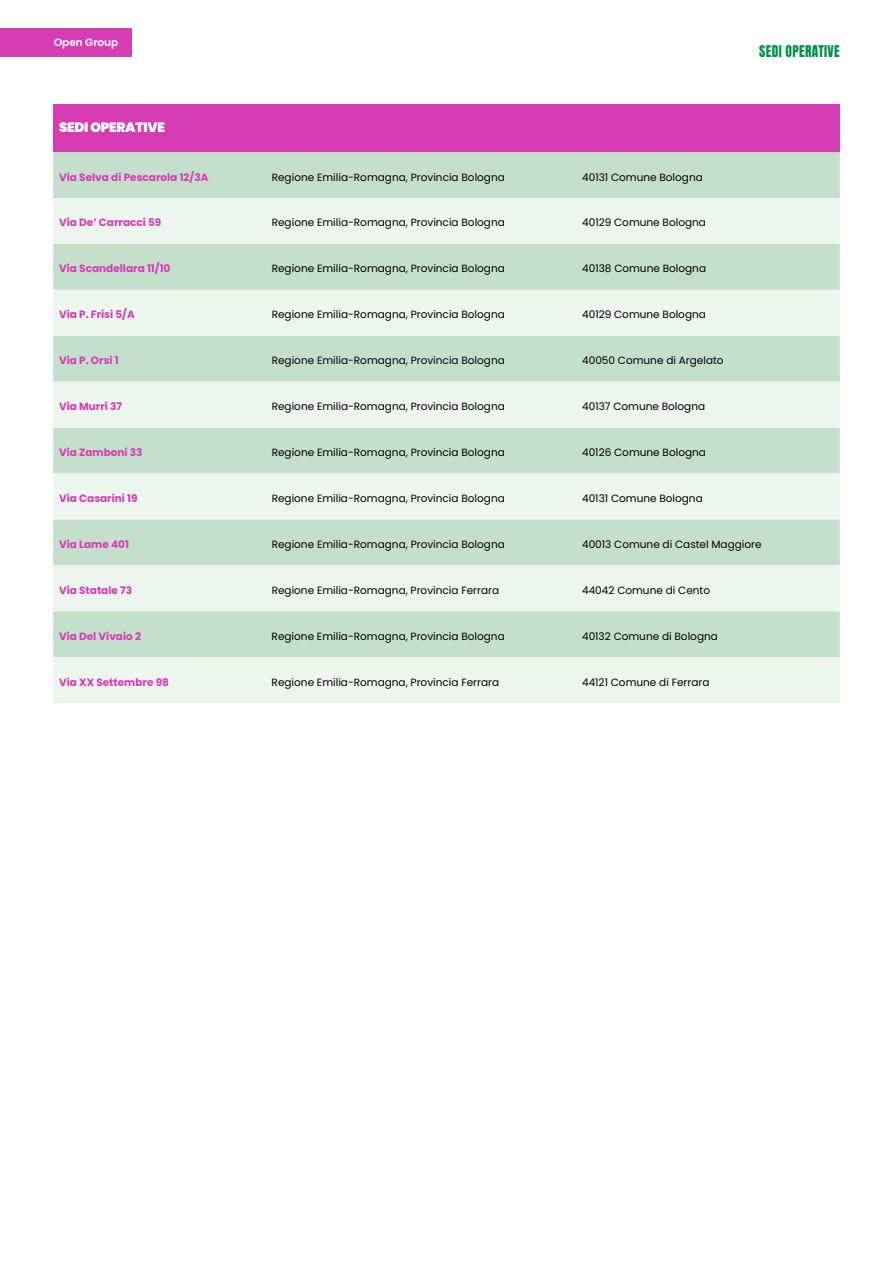
<style>
.page{position:relative;width:893px;height:1263px;background:#fff}
.page>*{position:absolute;margin:0;border:0;box-sizing:border-box;transform-origin:0 0}
.t1{font:900 13.5px "Poppins";letter-spacing:-.02em;color:#fff}
.t2{font:13.5px "Anton";letter-spacing:.025em;color:#009247}
.t3{font:10.5px "Poppins";color:#000}
.t4{font:700 10.5px "Poppins";color:#d63cb3}
.t5{font:600 10.5px "Poppins";color:#fff}
</style>
<div class="page">
<div style="left:53px;top:104px;width:787px;height:48px;background:#d63cb3"></div>
<div style="left:53px;top:152px;width:787px;height:46px;background:#c5dfcd"></div>
<svg style="left:53px;top:198px;width:787px;height:505px;background:#dbebdf"></svg>
<div style="left:0;top:28px;width:132px;height:29px;background:#d63cb3"></div>
<p class="t5" style="left:54px;top:36px;width:66px">Open Group</p>
<p class="t2" style="left:759px;top:45px;width:82px">SEDI OPERATIVE</p>
<p class="t1" style="left:59px;top:120px;width:107px">SEDI OPERATIVE</p>
<p class="t4" style="left:59px;top:171px;width:151px">Via Selva di Pescarola 12/3A</p>
<p class="t3" style="left:272px;top:171px;width:235px">Regione Emilia-Romagna, Provincia Bologna</p>
<p class="t3" style="left:582px;top:171px;width:122px">40131 Comune Bologna</p>
<p class="t4" style="left:59px;top:217px;width:104px">Via De’ Carracci 59</p>
<p class="t3" style="left:272px;top:217px;width:235px">Regione Emilia-Romagna, Provincia Bologna</p>
<p class="t3" style="left:582px;top:217px;width:125px">40129 Comune Bologna</p>
<p class="t4" style="left:59px;top:263px;width:113px">Via Scandellara 11/10</p>
<p class="t3" style="left:272px;top:263px;width:235px">Regione Emilia-Romagna, Provincia Bologna</p>
<p class="t3" style="left:582px;top:263px;width:125px">40138 Comune Bologna</p>
<p class="t4" style="left:59px;top:308px;width:77px">Via P. Frisi 5/A</p>
<p class="t3" style="left:272px;top:308px;width:235px">Regione Emilia-Romagna, Provincia Bologna</p>
<p class="t3" style="left:582px;top:308px;width:125px">40129 Comune Bologna</p>
<p class="t4" style="left:59px;top:354px;width:61px">Via P. Orsi 1</p>
<p class="t3" style="left:272px;top:354px;width:235px">Regione Emilia-Romagna, Provincia Bologna</p>
<p class="t3" style="left:582px;top:354px;width:143px">40050 Comune di Argelato</p>
<p class="t4" style="left:59px;top:400px;width:65px">Via Murri 37</p>
<p class="t3" style="left:272px;top:400px;width:235px">Regione Emilia-Romagna, Provincia Bologna</p>
<p class="t3" style="left:582px;top:400px;width:125px">40137 Comune Bologna</p>
<p class="t4" style="left:59px;top:446px;width:85px">Via Zamboni 33</p>
<p class="t3" style="left:272px;top:446px;width:235px">Regione Emilia-Romagna, Provincia Bologna</p>
<p class="t3" style="left:582px;top:446px;width:125px">40126 Comune Bologna</p>
<p class="t4" style="left:59px;top:492px;width:80px">Via Casarini 19</p>
<p class="t3" style="left:272px;top:492px;width:235px">Regione Emilia-Romagna, Provincia Bologna</p>
<p class="t3" style="left:582px;top:492px;width:122px">40131 Comune Bologna</p>
<p class="t4" style="left:59px;top:538px;width:71px">Via Lame 401</p>
<p class="t3" style="left:272px;top:538px;width:235px">Regione Emilia-Romagna, Provincia Bologna</p>
<p class="t3" style="left:582px;top:538px;width:181px">40013 Comune di Castel Maggiore</p>
<p class="t4" style="left:59px;top:584px;width:75px">Via Statale 73</p>
<p class="t3" style="left:272px;top:584px;width:229px">Regione Emilia-Romagna, Provincia Ferrara</p>
<p class="t3" style="left:582px;top:584px;width:130px">44042 Comune di Cento</p>
<p class="t4" style="left:59px;top:630px;width:84px">Via Del Vivaio 2</p>
<p class="t3" style="left:272px;top:630px;width:235px">Regione Emilia-Romagna, Provincia Bologna</p>
<p class="t3" style="left:582px;top:630px;width:137px">40132 Comune di Bologna</p>
<p class="t4" style="left:59px;top:676px;width:111px">Via XX Settembre 98</p>
<p class="t3" style="left:272px;top:676px;width:229px">Regione Emilia-Romagna, Provincia Ferrara</p>
<p class="t3" style="left:582px;top:676px;width:129px">44121 Comune di Ferrara</p>
</div>
